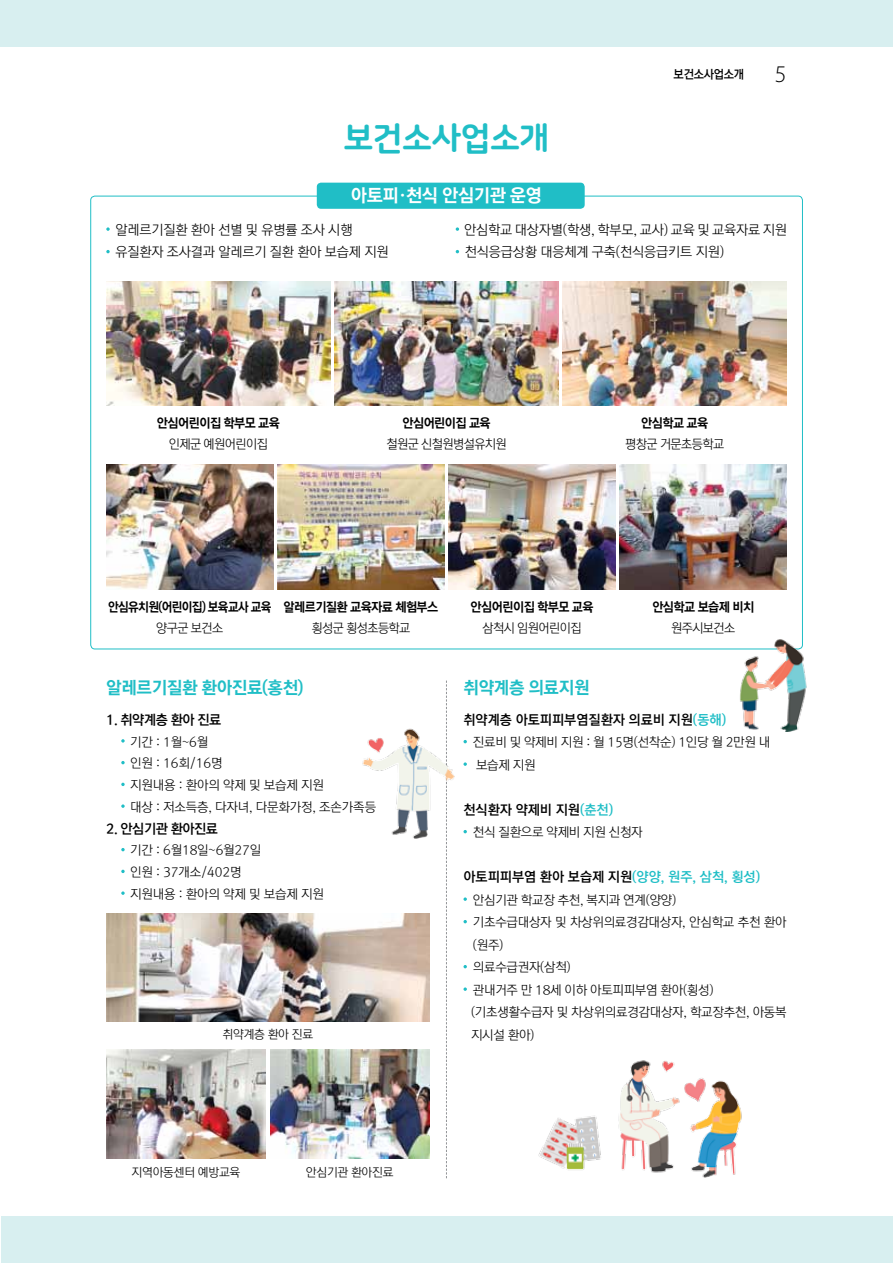
<style>
.page{position:relative;width:893px;height:1263px;background:#fff}
.page>*{position:absolute;margin:0;border:0;box-sizing:border-box;transform-origin:0 0}
.t1{font:33px "Nanum Square Round OTFEB";letter-spacing:-.02em;color:#20bec6}
.t2{font:300 24px "Myriad Pro";color:#000}
.t3{font:18px "Rix M Go EB";letter-spacing:-.02em;color:#fff}
.t4{font:17.25px "Rix M Go EB";letter-spacing:-.02em;color:#20bec6}
.t5{font:13.5px/22.5px "Rix M Go L";letter-spacing:-.01em;color:#000}
.t6{font:13.5px "Rix M Go B";color:#000}
.t7{font:13.5px "Rix M Go B";letter-spacing:-.03em;color:#000}
.t8{font:12.75px/22.5px "Rix M Go L";letter-spacing:-.02em;color:#000}
.t9{font:12.75px "Rix M Go EB";letter-spacing:-.04em;color:#000}
.t10{font:12.75px "Rix M Go L";letter-spacing:-.04em;color:#000}
.t11{font:12.75px "Rix M Go EB";letter-spacing:-.04em;color:#000;scale:.93 1}
.t12{font:12px "Rix M Go L";letter-spacing:-.02em;color:#000}
.t13{font:12px "Rix M Go B";letter-spacing:-.03em;color:#000;scale:.96 1}
.s1{color:#20bec6}
</style>
<div class="page">
<div style="left:317px;top:183px;width:268px;height:26px;background:#20bec6;border-radius:4px"></div>
<img style="left:106px;top:281px;width:224px;height:124px">
<img style="left:334px;top:281px;width:224px;height:124px">
<img style="left:563px;top:281px;width:224px;height:124px">
<img style="left:106px;top:465px;width:167px;height:124px">
<img style="left:277px;top:465px;width:167px;height:124px">
<img style="left:449px;top:465px;width:166px;height:124px">
<img style="left:620px;top:465px;width:166px;height:124px">
<svg style="left:106px;top:227px;width:4px;height:4px"></svg>
<svg style="left:106px;top:250px;width:4px;height:3px"></svg>
<svg style="left:456px;top:227px;width:3px;height:4px"></svg>
<svg style="left:446px;top:680px;width:1px;height:498px"></svg>
<div style="left:0;top:0;width:893px;height:47px;background:#d8eff0"></div>
<div style="left:1px;top:1216px;width:892px;height:47px;background:#d8eff0"></div>
<svg style="left:463px;top:740px;width:4px;height:3px"></svg>
<svg style="left:463px;top:762px;width:4px;height:4px"></svg>
<svg style="left:463px;top:830px;width:4px;height:3px"></svg>
<svg style="left:463px;top:897px;width:4px;height:4px"></svg>
<svg style="left:463px;top:920px;width:4px;height:3px"></svg>
<svg style="left:463px;top:965px;width:4px;height:3px"></svg>
<svg style="left:463px;top:987px;width:4px;height:4px"></svg>
<img style="left:726px;top:639px;width:81px;height:93px">
<img style="left:538px;top:1060px;width:204px;height:118px">
<svg style="left:121px;top:739px;width:4px;height:3px"></svg>
<svg style="left:121px;top:761px;width:4px;height:3px"></svg>
<svg style="left:121px;top:783px;width:4px;height:3px"></svg>
<svg style="left:121px;top:804px;width:4px;height:4px"></svg>
<svg style="left:121px;top:848px;width:4px;height:3px"></svg>
<svg style="left:121px;top:870px;width:4px;height:3px"></svg>
<svg style="left:121px;top:891px;width:4px;height:4px"></svg>
<img style="left:106px;top:913px;width:323px;height:108px">
<img style="left:106px;top:1050px;width:159px;height:108px">
<img style="left:270px;top:1050px;width:159px;height:108px">
<img style="left:362px;top:724px;width:93px;height:115px">
<h1 class="t1" style="left:343px;top:120px;width:208px">보건소사업소개</h1>
<h3 class="t3" style="left:351px;top:186px;width:193px">아토피·천식 안심기관 운영</h3>
<p class="t13" style="left:674px;top:68px;width:75px">보건소사업소개</p>
<h2 class="t2" style="left:775px;top:59px;width:13px">5</h2>
<p class="t5" style="left:115px;top:219px;width:275px">알레르기질환 환아 선별 및 유병률 조사 시행 유질환자 조사결과 알레르기 질환 환아 보습제 지원</p>
<p class="t5" style="left:464px;top:219px;width:324px">안심학교 대상자별(학생, 학부모, 교사) 교육 및 교육자료 지원 천식응급상황 대응체계 구축(천식응급키트 지원)</p>
<p class="t9" style="left:157px;top:417px;width:125px">안심어린이집 학부모 교육</p>
<p class="t10" style="left:169px;top:438px;width:101px">인제군 예원어린이집</p>
<p class="t9" style="left:402px;top:417px;width:90px">안심어린이집 교육</p>
<p class="t10" style="left:386px;top:438px;width:122px">철원군 신철원병설유치원</p>
<p class="t9" style="left:641px;top:417px;width:69px">안심학교 교육</p>
<p class="t10" style="left:625px;top:438px;width:101px">평창군 거문초등학교</p>
<p class="t11" style="left:108px;top:600px;width:177px">안심유치원(어린이집) 보육교사 교육</p>
<p class="t8" style="left:156px;top:617px;width:69px">양구군 보건소</p>
<p class="t9" style="left:283px;top:600px;width:156px">알레르기질환 교육자료 체험부스</p>
<p class="t10" style="left:311px;top:621px;width:101px">횡성군 횡성초등학교</p>
<p class="t9" style="left:471px;top:600px;width:125px">안심어린이집 학부모 교육</p>
<p class="t10" style="left:483px;top:621px;width:101px">삼척시 임원어린이집</p>
<p class="t9" style="left:652px;top:600px;width:103px">안심학교 보습제 비치</p>
<p class="t8" style="left:671px;top:617px;width:66px">원주시보건소</p>
<h3 class="t4" style="left:106px;top:678px;width:199px">알레르기질환 환아진료(홍천)</h3>
<p class="t6" style="left:106px;top:712px;width:116px">1. 취약계층 환아 진료</p>
<p class="t8" style="left:130px;top:731px;width:248px;line-height:21.8px">기간 : 1월~6월<br>인원 : 16회/16명<br>지원내용 : 환아의 약제 및 보습제 지원<br>대상 : 저소득층, 다자녀, 다문화가정, 조손가족등</p>
<p class="t7" style="left:106px;top:821px;width:113px">2. 안심기관 환아진료</p>
<p class="t8" style="left:130px;top:840px;width:195px;line-height:21.8px">기간 : 6월18일~6월27일<br>인원 : 37개소/402명<br>지원내용 : 환아의 약제 및 보습제 지원</p>
<p class="t12" style="left:223px;top:1027px;width:92px">취약계층 환아 진료</p>
<p class="t12" style="left:132px;top:1165px;width:110px">지역아동센터 예방교육</p>
<p class="t12" style="left:306px;top:1165px;width:89px">안심기관 환아진료</p>
<h3 class="t4" style="left:463px;top:678px;width:128px">취약계층 의료지원</h3>
<p class="t6" style="left:463px;top:712px;width:264px">취약계층 아토피피부염질환자 의료비 지원<span class="s1">(동해)</span></p>
<p class="t8" style="left:473px;top:731px;width:299px">진료비 및 약제비 지원 : 월 15명(선착순) 1인당 월 2만원 내 보습제 지원</p>
<p class="t6" style="left:463px;top:802px;width:151px">천식환자 약제비 지원<span class="s1">(춘천)</span></p>
<p class="t8" style="left:473px;top:821px;width:171px">천식 질환으로 약제비 지원 신청자</p>
<p class="t6" style="left:463px;top:870px;width:298px">아토피피부염 환아 보습제 지원<span class="s1">(양양, 원주, 삼척, 횡성)</span></p>
<p class="t8" style="left:471px;top:889px;width:317px">안심기관 학교장 추천, 복지과 연계(양양)<br>기초수급대상자 및 차상위의료경감대상자, 안심학교 추천 환아 (원주)<br>의료수급권자(삼척)<br>관내거주 만 18세 이하 아토피피부염 환아(횡성) (기초생활수급자 및 차상위의료경감대상자, 학교장추천, 아동복 지시설 환아)</p>
</div>
